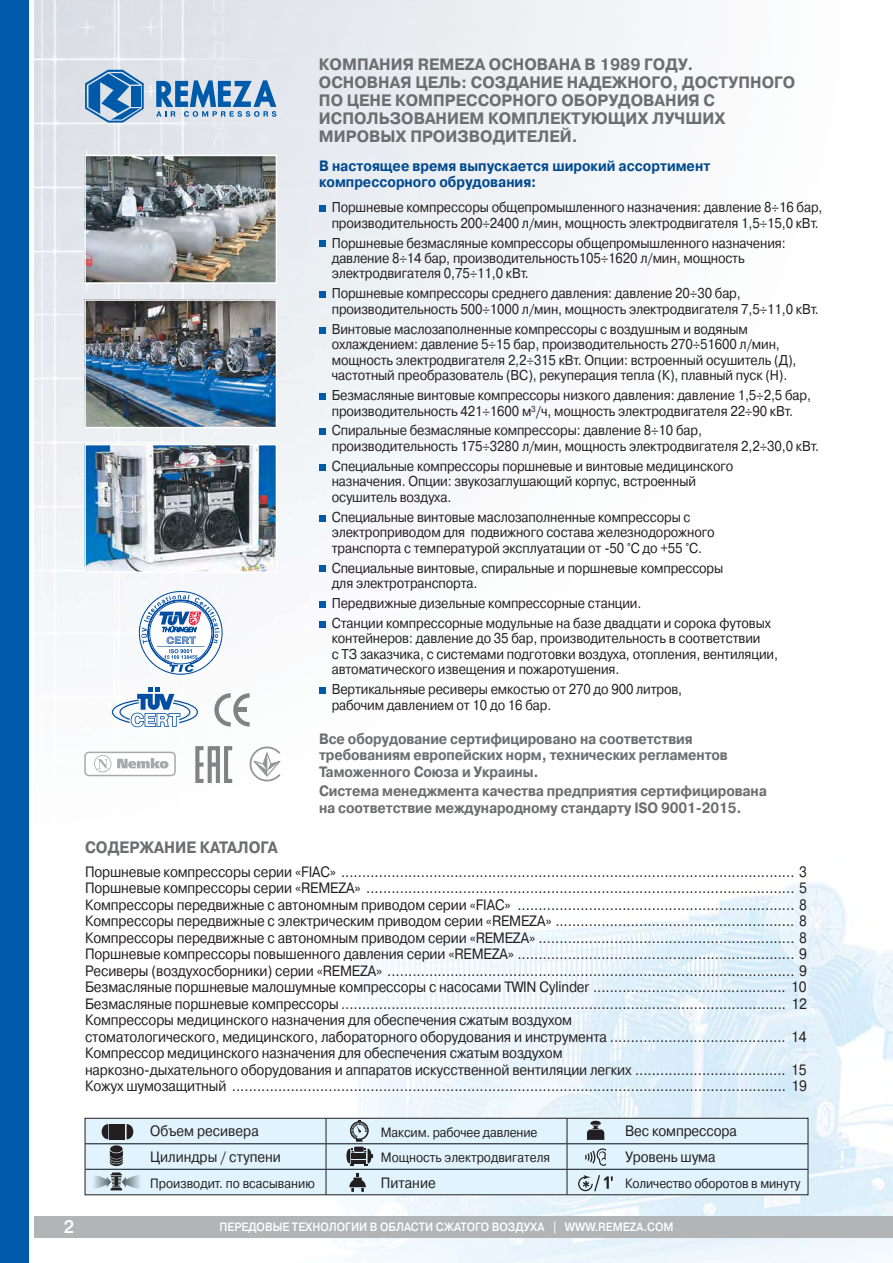
<style>
.page{position:relative;width:893px;height:1263px;background:#fff}
.page>*{position:absolute;margin:0;border:0;box-sizing:border-box;transform-origin:0 0}
.t1{font:700 18px "Pragmatica Light C";color:#fff;scale:.95 1}
.t2{font:700 16.5px/18px "Pragmatica C";color:#6d6e70;scale:.95 1}
.t3{font:700 16.5px "Pragmatica C";color:#6d6e70;scale:.9 1}
.t4{font:15px/16.5px "Pragmatica C";letter-spacing:-.01em;color:#231f20;scale:.9 1}
.t5{font:700 15px/16.5px "Pragmatica C";letter-spacing:-.01em;color:#6d6e70;scale:.9 1}
.t6{font:700 15px/16.5px "Pragmatica C";color:#004a8f;scale:.9 1}
.t7{font:14.25px/15.5px "Pragmatica C";letter-spacing:-.01em;color:#231f20;scale:.9 1}
.t8{font:13.5px/25.7px "Pragmatica C";color:#231f20;scale:.9 1}
.t9{font:700 12px "Pragmatica Light C";color:#fff;scale:.9 1}
.s1{font-family:"Myriad Pro"}
.s2{font-family:"Pragmatica"}
</style>
<div class="page">
<img style="left:34px;top:0;width:859px;height:1263px">
<div style="left:0;top:0;width:30px;height:1263px;background:#005aaa"></div>
<div style="left:34px;top:1216px;width:859px;height:21px;background:#b2b4b6"></div>
<svg style="left:85px;top:70px;width:59px;height:53px;background:#6397c5"></svg>
<svg style="left:156px;top:80px;width:120px;height:37px;background:#79a4cd"></svg>
<div style="left:85px;top:1118px;width:723px;height:77px;background:#e1f4fd"></div>
<div style="left:85px;top:1118px;width:723px;height:77px;border:1px solid #231f20"></div>
<hr style="left:326px;top:1118px;width:1px;height:77px;background:#231f20">
<hr style="left:567px;top:1118px;width:1px;height:77px;background:#231f20">
<hr style="left:85px;top:1143px;width:723px;height:1px;background:#231f20">
<hr style="left:85px;top:1169px;width:723px;height:1px;background:#231f20">
<img style="left:87px;top:158px;width:187px;height:123px">
<div style="left:84px;top:155px;width:193px;height:129px;border:2px solid #fff"></div>
<img style="left:87px;top:302px;width:187px;height:123px">
<div style="left:84px;top:299px;width:193px;height:129px;border:2px solid #fff"></div>
<img style="left:87px;top:447px;width:187px;height:123px">
<div style="left:84px;top:444px;width:193px;height:129px;border:2px solid #fff"></div>
<svg style="left:112px;top:688px;width:86px;height:39px"></svg>
<svg style="left:214px;top:693px;width:36px;height:34px"></svg>
<hr style="left:236px;top:708px;width:11px;height:4px;background:#808285">
<div style="left:85px;top:752px;width:90px;height:24px;background:#fff;border-radius:4px"></div>
<div style="left:84px;top:752px;width:92px;height:24px;border:2px solid #a7a9ac;border-radius:4px"></div>
<svg style="left:117px;top:758px;width:51px;height:10px"></svg>
<svg style="left:94px;top:755px;width:17px;height:17px"></svg>
<svg style="left:195px;top:746px;width:37px;height:37px"></svg>
<svg style="left:250px;top:747px;width:31px;height:34px"></svg>
<svg style="left:127px;top:1124px;width:6px;height:15px"></svg>
<div style="left:110px;top:1124px;width:15px;height:15px;background:#231f20"></div>
<svg style="left:102px;top:1124px;width:6px;height:15px"></svg>
<div style="left:350px;top:1121px;width:19px;height:19px;border:2px solid #231f20;border-radius:50%"></div>
<svg style="left:352px;top:1121px;width:14px;height:21px"></svg>
<svg style="left:349px;top:1174px;width:17px;height:18px"></svg>
<svg style="left:587px;top:1121px;width:17px;height:19px"></svg>
<svg style="left:94px;top:1173px;width:46px;height:17px"></svg>
<div style="left:110px;top:1145px;width:13px;height:8px;background:#231f20;border-radius:50%"></div>
<svg style="left:110px;top:1150px;width:13px;height:16px"></svg>
<div style="left:354px;top:1147px;width:10px;height:5px;background:#231f20"></div>
<svg style="left:346px;top:1149px;width:27px;height:17px"></svg>
<svg style="left:585px;top:1148px;width:21px;height:18px"></svg>
<svg style="left:578px;top:1175px;width:35px;height:16px"></svg>
<svg style="left:139px;top:591px;width:84px;height:84px"></svg>
<div style="left:319px;top:205px;width:6px;height:7px;background:#005aaa"></div>
<svg style="left:319px;top:241px;width:6px;height:6px"></svg>
<svg style="left:319px;top:292px;width:6px;height:6px"></svg>
<svg style="left:319px;top:327px;width:6px;height:6px"></svg>
<svg style="left:319px;top:394px;width:6px;height:6px"></svg>
<svg style="left:319px;top:429px;width:6px;height:6px"></svg>
<svg style="left:319px;top:464px;width:6px;height:6px"></svg>
<div style="left:319px;top:515px;width:6px;height:7px;background:#005aaa"></div>
<svg style="left:319px;top:566px;width:6px;height:6px"></svg>
<svg style="left:319px;top:601px;width:6px;height:6px"></svg>
<div style="left:319px;top:621px;width:6px;height:7px;background:#005aaa"></div>
<div style="left:319px;top:687px;width:6px;height:7px;background:#005aaa"></div>
<p class="t2" style="left:319px;top:57px;width:503px">КОМПАНИЯ REMEZA ОСНОВАНА В 1989 ГОДУ.<br>ОСНОВНАЯ ЦЕЛЬ: СОЗДАНИЕ НАДЕЖНОГО, ДОСТУПНОГО ПО ЦЕНЕ КОМПРЕССОРНОГО ОБОРУДОВАНИЯ С ИСПОЛЬЗОВАНИЕМ КОМПЛЕКТУЮЩИХ ЛУЧШИХ МИРОВЫХ ПРОИЗВОДИТЕЛЕЙ.</p>
<p class="t6" style="left:319px;top:159px;width:436px">В настоящее время выпускается широкий ассортимент компрессорного обрудования:</p>
<p class="t7" style="left:332px;top:200px;width:547px">Поршневые компрессоры общепромышленного назначения: давление 8<span class="s1">÷</span>16 бар, производительность 200<span class="s1">÷</span>2400 л/мин, мощность электродвигателя 1,5<span class="s1">÷</span>15,0 кВт.</p>
<p class="t7" style="left:332px;top:235px;width:506px">Поршневые безмасляные компрессоры общепромышленного назначения: давление 8<span class="s1">÷</span>14 бар, производительность105<span class="s1">÷</span>1620 л/мин, мощность электродвигателя 0,75<span class="s1">÷</span>11,0 кВт.</p>
<p class="t7" style="left:332px;top:286px;width:543px">Поршневые компрессоры среднего давления: давление 20<span class="s1">÷</span>30 бар, производительность 500<span class="s1">÷</span>1000 л/мин, мощность электродвигателя 7,5<span class="s1">÷</span>11,0 кВт.</p>
<p class="t7" style="left:332px;top:321px;width:518px">Винтовые маслозаполненные компрессоры с воздушным и водяным охлаждением: давление 5<span class="s1">÷</span>15 бар, производительность 270<span class="s1">÷</span>51600 л/мин, мощность электродвигателя 2,2<span class="s1">÷</span>315 кВт. Опции: встроенный осушитель (Д), частотный преобразователь (ВС), рекуперация тепла (К), плавный пуск (Н).</p>
<p class="t7" style="left:332px;top:387px;width:534px">Безмасляные винтовые компрессоры низкого давления: давление 1,5<span class="s1">÷</span>2,5 бар, производительность 421<span class="s1">÷</span>1600 м<span class="s2">³</span>/ч, мощность электродвигателя 22<span class="s1">÷</span>90 кВт.</p>
<p class="t7" style="left:332px;top:423px;width:543px">Спиральные безмасляные компрессоры: давление 8<span class="s1">÷</span>10 бар, производительность 175<span class="s1">÷</span>3280 л/мин, мощность электродвигателя 2,2<span class="s1">÷</span>30,0 кВт.</p>
<p class="t7" style="left:332px;top:458px;width:448px">Специальные компрессоры поршневые и винтовые медицинского назначения. Опции: звукозаглушающий корпус, встроенный осушитель воздуха.</p>
<p class="t7" style="left:332px;top:509px;width:427px">Специальные винтовые маслозаполненные компрессоры с электроприводом для подвижного состава железнодорожного транспорта с температурой эксплуатации от -50 °С до +55 °С.</p>
<p class="t7" style="left:332px;top:560px;width:437px">Специальные винтовые, спиральные и поршневые компрессоры для электротранспорта.</p>
<p class="t7" style="left:332px;top:593px;width:489px;line-height:20px">Передвижные дизельные компрессорные станции.<br>Станции компрессорные модульные на базе двадцати и сорока футовых</p>
<p class="t7" style="left:332px;top:631px;width:497px">контейнеров: давление до 35 бар, производительность в соответствии<br>с ТЗ заказчика, с системами подготовки воздуха, отопления, вентиляции, автоматического извещения и пожаротушения.</p>
<p class="t7" style="left:332px;top:682px;width:391px">Вертикальняые ресиверы емкостью от 270 до 900 литров, рабочим давлением от 10 до 16 бар.</p>
<p class="t3" style="left:85px;top:842px;width:216px">СОДЕРЖАНИЕ КАТАЛОГА</p>
<p class="t5" style="left:319px;top:732px;width:456px">Все оборудование сертифицировано на соответствия требованиям европейских норм, технических регламентов<br>Таможенного Союза и Украины.</p>
<p class="t5" style="left:319px;top:784px;width:499px">Система менеджмента качества предприятия сертифицирована на соответствие международному стандарту ISO 9001-2015.</p>
<p class="t4" style="left:85px;top:863px;width:804px">Поршневые компрессоры серии «FIAC» ............................................................................................................ 3<br>Поршневые компрессоры серии «REMEZA» ...................................................................................................... 5<br>Компрессоры передвижные с автономным приводом серии «FIAC» .................................................................. 8<br>Компрессоры передвижные с электрическим приводом серии «REMEZA» ......................................................... 8<br>Компрессоры передвижные с автономным приводом серии «REMEZA» ............................................................. 8<br>Поршневые компрессоры повышенного давления серии «REMEZA» .................................................................. 9<br>Ресиверы (воздухосборники) серии «REMEZA» ................................................................................................. 9<br>Безмасляные поршневые малошумные компрессоры с насосами TWIN Cylinder .............................................. 10<br>Безмасляные поршневые компрессоры .......................................................................................................... 12<br>Компрессоры медицинского назначения для обеспечения сжатым воздухом<br>стоматологического, медицинского, лабораторного оборудования и инструмента .......................................... 14<br>Компрессор медицинского назначения для обеспечения сжатым воздухом<br>наркозно-дыхательного оборудования и аппаратов искусственной вентиляции легких .................................... 15<br>Кожух шумозащитный .................................................................................................................................... 19</p>
<p class="t4" style="left:150px;top:1118px;width:147px;line-height:25.7px">Объем ресивера<br>Цилиндры / ступени</p>
<p class="t8" style="left:150px;top:1171px;width:184px">Производит. по всасыванию</p>
<p class="t8" style="left:381px;top:1119px;width:189px">Максим. рабочее давление<br>Мощность электродвигателя</p>
<p class="t4" style="left:381px;top:1175px;width:62px">Питание</p>
<p class="t4" style="left:625px;top:1118px;width:126px;line-height:25.7px">Вес компрессора<br>Уровень шума</p>
<p class="t8" style="left:625px;top:1171px;width:197px">Количество оборотов в минуту</p>
<p class="t1" style="left:64px;top:1220px;width:12px">2</p>
<p class="t9" style="left:219px;top:1223px;width:506px">ПЕРЕДОВЫЕ ТЕХНОЛОГИИ В ОБЛАСТИ СЖАТОГО ВОЗДУХА | WWW.REMEZA.COM</p>
</div>
